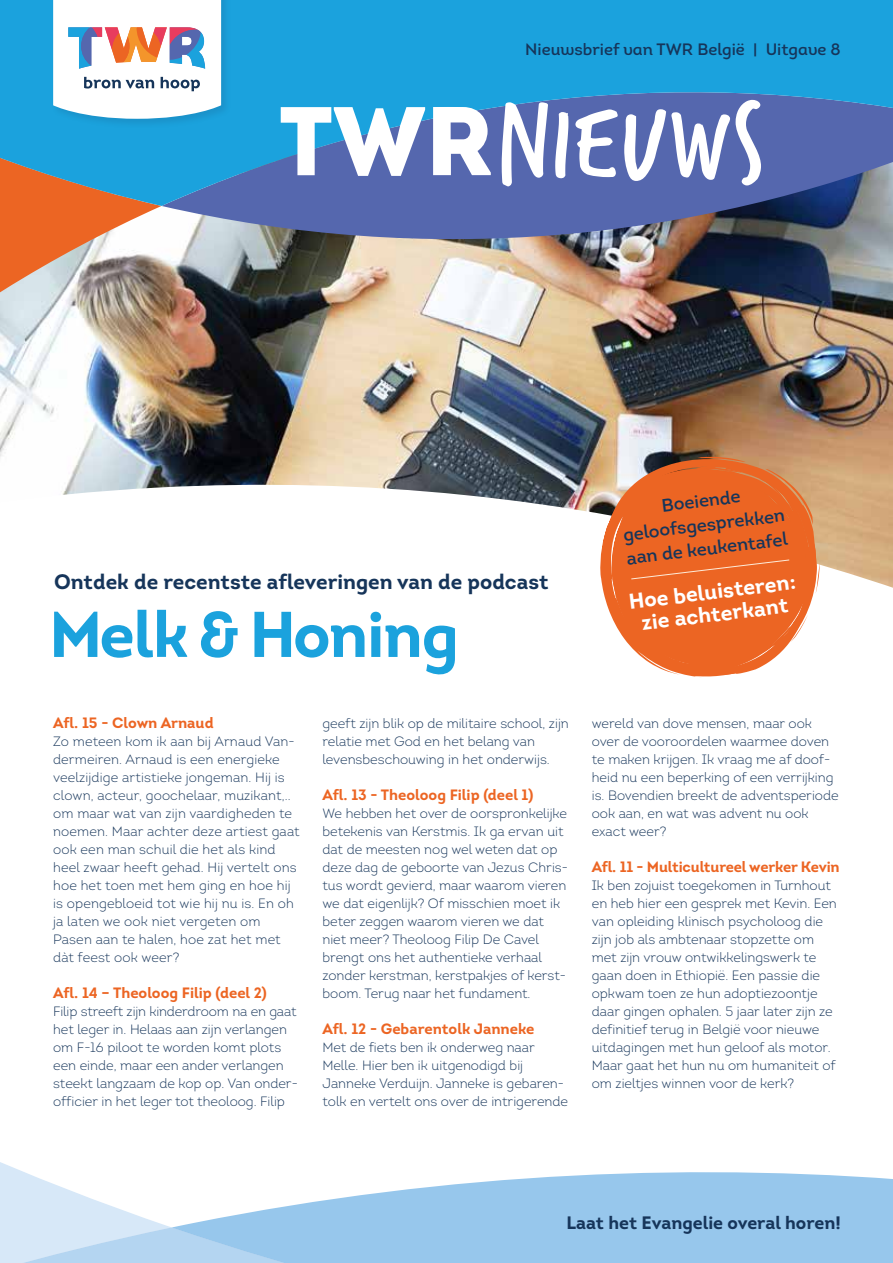
<style>
.page{position:relative;width:893px;height:1263px;background:#fff}
.page>*{position:absolute;margin:0;border:0;box-sizing:border-box;transform-origin:0 0}
.t1{font:112.95px "Verveine";color:#fff}
.t2{font:700 64.5px "Intro";letter-spacing:-.02em;color:#1ba2dd}
.t3{font:700 21.45px/22.5px "Intro";color:#fff;text-align:center}
.t4{font:700 21px "Intro";color:#16355a}
.t5{font:18.15px/24px "Intro";color:#16355a;text-align:center}
.t6{font:700 18px "Intro";color:#16355a}
.t7{font:16.5px "Intro Regular Alt";color:#16355a}
.t8{font:700 15px "Intro";color:#ec6523}
.t9{font:300 13.5px/18px "Intro";color:#16355a}
.s1{font-family:"Intro";font-weight:900;font-size:97.35px}
</style>
<div class="page">
<img style="left:0;top:267px;width:893px;height:199px">
<img style="left:0;top:206px;width:162px;height:190px">
<img style="left:162px;top:206px;width:731px;height:61px">
<svg style="left:0;top:0;width:893px;height:206px;background:#3689c5"></svg>
<svg style="left:62px;top:466px;width:831px;height:212px"></svg>
<svg style="left:0;top:1162px;width:172px;height:101px"></svg>
<svg style="left:172px;top:1172px;width:721px;height:91px;fill:#97c7ec"></svg>
<div style="left:51px;top:0;width:180px;height:129px;background:#16355a;opacity:.15"></div>
<svg style="left:53px;top:0;width:168px;height:119px"></svg>
<svg style="left:599px;top:458px;width:218px;height:219px"></svg>
<svg style="left:611px;top:457px;width:209px;height:218px;background:#e9783f"></svg>
<p class="t7" style="left:525px;top:39px;width:317px">Nieuwsbrief van TWR België | Uitgave 8</p>
<h1 class="t1" style="left:279px;top:63px;width:488px"><span class="s1">TWR</span>NIEUWS</h1>
<h3 class="t4" style="left:54px;top:569px;width:496px">Ontdek de recentste afleveringen van de podcast</h3>
<h2 class="t2" style="left:49px;top:593px;width:412px">Melk &amp; Honing</h2>
<p class="t8" style="left:53px;top:713px;width:162px">Afl. 15 - Clown Arnaud</p>
<p class="t9" style="left:53px;top:733px;width:248px">Zo meteen kom ik aan bij Arnaud Van&shy;dermeiren. Arnaud is een energieke veelzijdige artistieke jongeman. Hij is clown, acteur, goochelaar, muzikant,.. om maar wat van zijn vaardigheden te noemen. Maar achter deze artiest gaat ook een man schuil die het als kind heel zwaar heeft gehad. Hij vertelt ons hoe het toen met hem ging en hoe hij is opengebloeid tot wie hij nu is. En oh ja laten we ook niet vergeten om Pasen aan te halen, hoe zat het met dàt feest ook weer?</p>
<p class="t8" style="left:53px;top:983px;width:215px">Afl. 14 – Theoloog Filip (deel 2)</p>
<p class="t9" style="left:53px;top:1003px;width:246px">Filip streeft zijn kinderdroom na en gaat het leger in. Helaas aan zijn verlangen om F-16 piloot te worden komt plots een einde, maar een ander verlangen steekt langzaam de kop op. Van onder&shy;officier in het leger tot theoloog. Filip</p>
<p class="t9" style="left:322px;top:715px;width:248px">geeft zijn blik op de militaire school, zijn relatie met God en het belang van levensbeschouwing in het onderwijs.</p>
<p class="t8" style="left:322px;top:785px;width:213px">Afl. 13 - Theoloog Filip (deel 1)</p>
<p class="t9" style="left:322px;top:805px;width:247px">We hebben het over de oorspronkelijke betekenis van Kerstmis. Ik ga ervan uit dat de meesten nog wel weten dat op deze dag de geboorte van Jezus Chris&shy;tus wordt gevierd, maar waarom vieren we dat eigenlijk? Of misschien moet ik beter zeggen waarom vieren we dat niet meer? Theoloog Filip De Cavel brengt ons het authentieke verhaal zonder kerstman, kerstpakjes of kerst&shy;boom. Terug naar het fundament.</p>
<p class="t8" style="left:322px;top:1019px;width:214px">Afl. 12 - Gebarentolk Janneke</p>
<p class="t9" style="left:322px;top:1039px;width:247px">Met de fiets ben ik onderweg naar Melle. Hier ben ik uitgenodigd bij Janneke Verduijn. Janneke is gebaren&shy;tolk en vertelt ons over de intrigerende</p>
<h3 class="t5" style="left:619px;top:499px;width:164px;rotate:-7deg">Boeiende geloofsgesprekken aan de keukentafel</h3>
<h3 class="t3" style="left:627px;top:590px;width:169px;rotate:-7deg">Hoe beluisteren: zie achterkant</h3>
<p class="t9" style="left:592px;top:715px;width:248px">wereld van dove mensen, maar ook over de vooroordelen waarmee doven te maken krijgen. Ik vraag me af doof&shy;heid nu een beperking of een verrijking is. Bovendien breekt de adventsperiode ook aan, en wat was advent nu ook exact weer?</p>
<p class="t8" style="left:592px;top:857px;width:249px">Afl. 11 - Multicultureel werker Kevin</p>
<p class="t9" style="left:592px;top:877px;width:246px">Ik ben zojuist toegekomen in Turnhout en heb hier een gesprek met Kevin. Een van opleiding klinisch psycholoog die zijn job als ambtenaar stopzette om met zijn vrouw ontwikkelingswerk te gaan doen in Ethiopië. Een passie die opkwam toen ze hun adoptiezoontje daar gingen ophalen. 5 jaar later zijn ze definitief terug in België voor nieuwe uitdagingen met hun geloof als motor.<br>Maar gaat het hun nu om humaniteit of om zieltjes winnen voor de kerk?</p>
<h3 class="t6" style="left:566px;top:1211px;width:276px">Laat het Evangelie overal horen!</h3>
</div>
